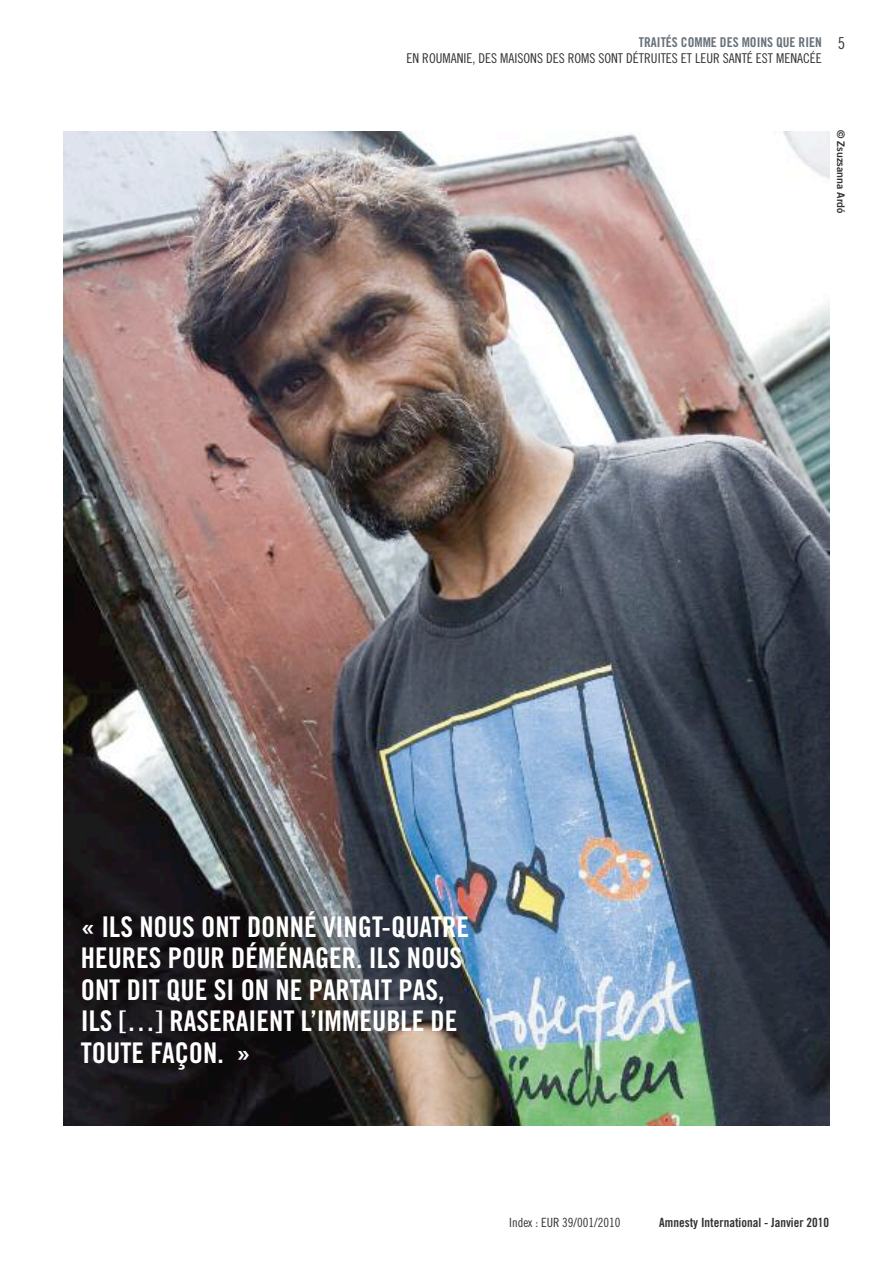
<style>
.page{position:relative;width:893px;height:1263px;background:#fff}
.page>*{position:absolute;margin:0;border:0;box-sizing:border-box;transform-origin:0 0}
.t1{font:28.5px/31.5px "Amnesty Trade Gothic Bd Cn 20 OTF";color:#fff}
.t2{font:16.5px "Amnesty Trade Gothic Cn 18";color:#343132}
.t3{font:13.5px "Amnesty Trade Gothic Cn 18";color:#343132}
.t4{font:13.5px "Amnesty Trade Gothic Bd Cn 20 OTF";color:#687179}
.t5{font:12.75px "Amnesty Trade Gothic Bd Cn 20 OTF";color:#343132}
.t6{font:12.75px "Amnesty Trade Gothic Cn 18";color:#343132}
.t7{font:10.5px "Amnesty Trade Gothic Bd 2";color:#343132}
</style>
<div class="page">
<img style="left:64px;top:131px;width:765px;height:994px">
<p class="t4" style="left:639px;top:34px;width:184px">TRAITÉS COMME DES MOINS QUE RIEN</p>
<p class="t3" style="left:407px;top:50px;width:417px">EN ROUMANIE, DES MAISONS DES ROMS SONT DÉTRUITES ET LEUR SANTÉ EST MENACÉE</p>
<p class="t2" style="left:838px;top:33px;width:9px">5</p>
<p class="t7" style="left:847px;top:130px;width:85px;rotate:90deg">© Zsuzsanna Ardó</p>
<p class="t1" style="left:81px;top:910px;width:390px">« ILS NOUS ONT DONNÉ VINGT-QUATRE<br>HEURES POUR DÉMÉNAGER. ILS NOUS<br>ONT DIT QUE SI ON NE PARTAIT PAS,<br>ILS […] RASERAIENT L’IMMEUBLE DE<br>TOUTE FAÇON. »</p>
<p class="t6" style="left:509px;top:1215px;width:113px">Index : EUR 39/001/2010</p>
<p class="t5" style="left:659px;top:1215px;width:171px">Amnesty International - Janvier 2010</p>
</div>
